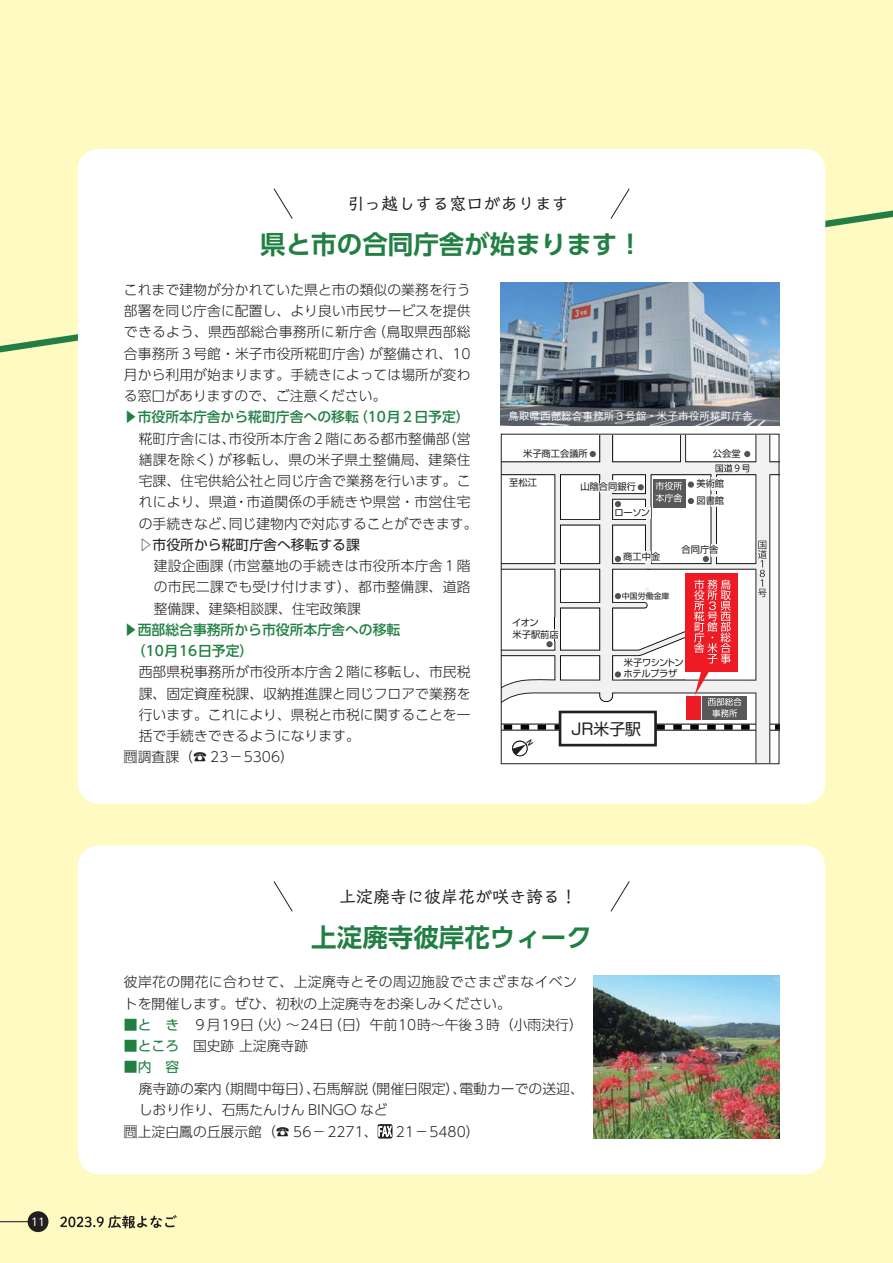
<style>
.page{position:relative;width:893px;height:1263px;background:#fffac2}
.page>*{position:absolute;margin:0;border:0;box-sizing:border-box;transform-origin:0 0}
.t1{font:25.5px "UD Shin Go Pro De Bold 90 msp RKSJ H";color:#217f43}
.t2{font:16.95px "Talking Std Regular 90 msp RKSJ H";color:#231f20}
.t3{font:15.9px "Shin Go Pro Regular 90 msp RKSJ H";color:#231f20}
.t4{font:13.8px/21.3px "UD Shin Go Pro Light 90 msp RKSJ H";color:#231f20;text-align:justify}
.t5{font:13.8px/21.3px "UD Shin Go Pro Light 90 msp RKSJ H";letter-spacing:.025em;color:#231f20}
.t6{font:13.8px/21.3px "UD Shin Go Pro Medium 90 msp RKSJ H";color:#217f43}
.t7{font:13.8px "UD Shin Go Pro Regular 90 msp RKSJ H";color:#231f20}
.t8{font:13.8px "UD Shin Go Pro Regular 90 msp RKSJ H";color:#217f43}
.t9{font:10.65px "Gothic BBB Pro Medium 90 msp RKSJ H";color:#fff}
.t10{font:10.65px "UD Shin Go Pro Regular 90 msp RKSJ H";color:#fff}
.t11{font:9.3px/16.6px "Shin Go Pro Regular 90 msp RKSJ H";color:#231f20}
.t12{font:9.3px/11.1px "Shin Go Pro Regular 90 msp RKSJ H";letter-spacing:-.045em;color:#231f20}
.t13{font:7.95px "Shin Go Pro Regular 90 msp RKSJ H";color:#231f20}
.s1{color:#217f43}
.s2{font-family:"UD Shin Go Pro Regular 90 msp RKSJ H";color:#217f43}
</style>
<div class="page">
<svg style="left:0;top:149px;width:893px;height:216px"></svg>
<hr style="left:0;top:1221px;width:30px;height:1px;background:#231f20">
<div style="left:28px;top:1211px;width:20px;height:21px;background:#231f20;border-radius:50%"></div>
<div style="left:78px;top:149px;width:747px;height:655px;background:#fff;border-radius:21px"></div>
<svg style="left:60px;top:1215px;width:117px;height:14px"></svg>
<div style="left:78px;top:845px;width:747px;height:329px;background:#fff;border-radius:21px"></div>
<svg style="left:273px;top:881px;width:20px;height:31px"></svg>
<svg style="left:610px;top:881px;width:20px;height:31px"></svg>
<svg style="left:378px;top:1124px;width:14px;height:15px"></svg>
<img style="left:594px;top:975px;width:185px;height:164px">
<svg style="left:273px;top:188px;width:20px;height:31px"></svg>
<svg style="left:610px;top:188px;width:20px;height:31px"></svg>
<img style="left:501px;top:283px;width:278px;height:143px">
<svg style="left:501px;top:435px;width:278px;height:328px"></svg>
<p class="t10" style="left:31px;top:1218px;width:16px">11</p>
<p class="t2" style="left:348px;top:197px;width:223px">引っ越しする窓口があります</p>
<h1 class="t1" style="left:260px;top:235px;width:384px">県と市の合同庁舎が始まります！</h1>
<p class="t4" style="left:124px;top:281px;width:348px">これまで建物が分かれていた県と市の類似の業務を行う部署を同じ庁舎に配置し、より良い市民サービスを提供できるよう、県西部総合事務所に新庁舎（鳥取県西部総合事務所３号館・米子市役所糀町庁舎）が整備され、10月から利用が始まります。手続きによっては場所が変わる窓口がありますので、ご注意ください。</p>
<p class="t6" style="left:124px;top:408px;width:347px">▶市役所本庁舎から糀町庁舎への移転（10月２日予定）</p>
<p class="t4" style="left:139px;top:430px;width:340px;text-align:left">糀町庁舎には、市役所本庁舎２階にある都市整備部（営繕課を除く）が移転し、県の米子県土整備局、建築住宅課、住宅供給公社と同じ庁舎で業務を行います。これにより、県道・市道関係の手続きや県営・市営住宅の手続きなど、同じ建物内で対応することができます。</p>
<p class="t7" style="left:139px;top:539px;width:223px">▷市役所から糀町庁舎へ移転する課</p>
<p class="t4" style="left:154px;top:557px;width:318px">建設企画課（市営墓地の手続きは市役所本庁舎１階の市民二課でも受け付けます）、都市整備課、道路整備課、建築相談課、住宅政策課</p>
<p class="t6" style="left:132px;top:621px;width:270px;text-indent:-8px">▶西部総合事務所から市役所本庁舎への移転（10月16日予定）</p>
<p class="t4" style="left:139px;top:663px;width:333px">西部県税事務所が市役所本庁舎２階に移転し、市民税</p>
<p class="t4" style="left:139px;top:685px;width:333px">課、固定資産税課、収納推進課と同じフロアで業務を</p>
<p class="t4" style="left:139px;top:706px;width:333px">行います。これにより、県税と市税に関することを一</p>
<p class="t4" style="left:139px;top:727px;width:223px">括で手続きできるようになります。</p>
<p class="t4" style="left:124px;top:748px;width:172px">問調査課（☎ 23－5306）</p>
<p class="t9" style="left:508px;top:412px;width:246px">鳥取県西部総合事務所３号館・米子市役所糀町庁舎</p>
<p class="t11" style="left:523px;top:446px;width:66px">米子商工会議所</p>
<p class="t11" style="left:509px;top:476px;width:29px">至松江</p>
<p class="t11" style="left:713px;top:446px;width:29px">公会堂</p>
<p class="t11" style="left:580px;top:479px;width:57px">山陰合同銀行</p>
<p class="t11" style="left:696px;top:477px;width:29px">美術館図書館</p>
<p class="t11" style="left:512px;top:619px;width:48px;line-height:11.1px">イオン<br>米子駅前店</p>
<p class="t11" style="left:614px;top:505px;width:37px">ローソン</p>
<p class="t11" style="left:623px;top:550px;width:39px">商工中金</p>
<p class="t13" style="left:622px;top:593px;width:49px">中国労働金庫</p>
<p class="t11" style="left:681px;top:543px;width:39px">合同庁舎</p>
<p class="t12" style="left:624px;top:658px;width:62px">米子ワシントンホテルプラザ</p>
<p class="t3" style="left:571px;top:723px;width:71px">JR米子駅</p>
<p class="t2" style="left:339px;top:890px;width:240px">上淀廃寺に彼岸花が咲き誇る！</p>
<h1 class="t1" style="left:311px;top:928px;width:282px">上淀廃寺彼岸花ウィーク</h1>
<p class="t5" style="left:124px;top:973px;width:454px">彼岸花の開花に合わせて、上淀廃寺とその周辺施設でさまざまなイベントを開催します。ぜひ、初秋の上淀廃寺をお楽しみください。</p>
<p class="t4" style="left:124px;top:1016px;width:460px"><span class="s1">■</span><span class="s2">と き</span>　９月19日（火）～24日（日）午前10時～午後３時（小雨決行）</p>
<p class="t4" style="left:124px;top:1037px;width:186px"><span class="s2">■ところ</span>　国史跡 上淀廃寺跡</p>
<p class="t8" style="left:124px;top:1062px;width:57px">■内 容</p>
<p class="t4" style="left:139px;top:1080px;width:446px">廃寺跡の案内（期間中毎日）、石馬解説（開催日限定）、電動カーでの送迎、</p>
<p class="t4" style="left:139px;top:1101px;width:250px">しおり作り、石馬たんけん BINGO など</p>
<p class="t4" style="left:124px;top:1123px;width:255px">問上淀白鳳の丘展示館（☎ 56－2271、</p>
<p class="t4" style="left:396px;top:1123px;width:85px">21－5480）</p>
</div>
